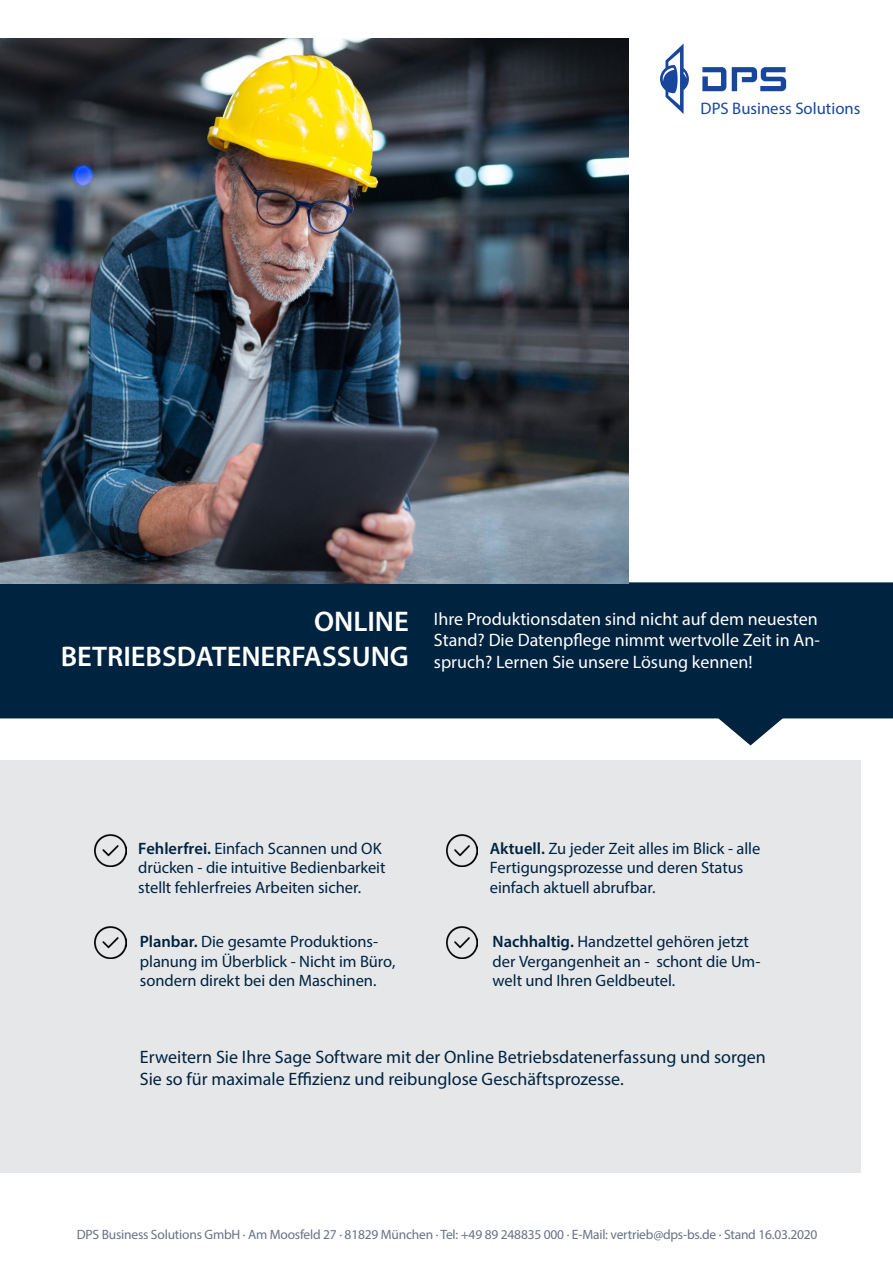
<style>
.page{position:relative;width:893px;height:1263px;background:#fff}
.page>*{position:absolute;margin:0;border:0;box-sizing:border-box;transform-origin:0 0}
.t1{font:600 28.5px "Myriad Pro";color:#fff}
.t2{font:18px/22.5px "Myriad Pro";color:#002340}
.t3{font:18px/21.6px "Myriad Pro";color:#fff}
.t4{font:16.65px "Myriad Pro";color:#18469d}
.t5{font:16.5px/19.5px "Myriad Pro";letter-spacing:-.005em;color:#002340}
.t6{font:13.5px "Myriad Pro";letter-spacing:-.015em;color:#667287}
.s1{font-weight:600}
</style>
<div class="page">
<div style="left:0;top:582px;width:893px;height:136px;background:#002340"></div>
<div style="left:0;top:760px;width:860px;height:413px;background:#e6e7e9"></div>
<svg style="left:702px;top:67px;width:24px;height:24px"></svg>
<svg style="left:660px;top:43px;width:29px;height:71px"></svg>
<svg style="left:732px;top:67px;width:54px;height:24px"></svg>
<svg style="left:708px;top:711px;width:85px;height:35px"></svg>
<img style="left:0;top:38px;width:629px;height:545px">
<img style="left:94px;top:834px;width:32px;height:32px">
<img style="left:94px;top:927px;width:32px;height:32px">
<img style="left:446px;top:834px;width:32px;height:32px">
<img style="left:446px;top:927px;width:32px;height:32px">
<p class="t4" style="left:701px;top:98px;width:161px">DPS Business Solutions</p>
<p class="t1" style="left:314px;top:604px;width:96px">ONLINE</p>
<p class="t1" style="left:61px;top:638px;width:350px">BETRIEBSDATENERFASSUNG</p>
<p class="t3" style="left:434px;top:607px;width:388px">Ihre Produktionsdaten sind nicht auf dem neuesten<br>Stand? Die Datenpflege nimmt wertvolle Zeit in An&shy;spruch? Lernen Sie unsere Lösung kennen!</p>
<p class="t5" style="left:138px;top:838px;width:249px"><span class="s1">Fehlerfrei.</span> Einfach Scannen und OK drücken - die intuitive Bedienbarkeit stellt fehlerfreies Arbeiten sicher.</p>
<p class="t5" style="left:490px;top:838px;width:272px"><span class="s1">Aktuell.</span> Zu jeder Zeit alles im Blick - alle<br>Fertigungsprozesse und deren Status einfach aktuell abrufbar.</p>
<p class="t5" style="left:140px;top:932px;width:257px"><span class="s1">Planbar.</span> Die gesamte Produktions&shy;planung im Überblick - Nicht im Büro, sondern direkt bei den Maschinen.</p>
<p class="t5" style="left:493px;top:932px;width:269px"><span class="s1">Nachhaltig.</span> Handzettel gehören jetzt der Vergangenheit an - schont die Um&shy;welt und Ihren Geldbeutel.</p>
<p class="t2" style="left:140px;top:1045px;width:628px">Erweitern Sie Ihre Sage Software mit der Online Betriebsdatenerfassung und sorgen<br>Sie so für maximale Effizienz und reibunglose Geschäftsprozesse.</p>
<p class="t6" style="left:77px;top:1226px;width:742px">DPS Business Solutions GmbH · Am Moosfeld 27 · 81829 München · Tel: +49 89 248835 000 · E-Mail: vertrieb@dps-bs.de · Stand 16.03.2020</p>
</div>
